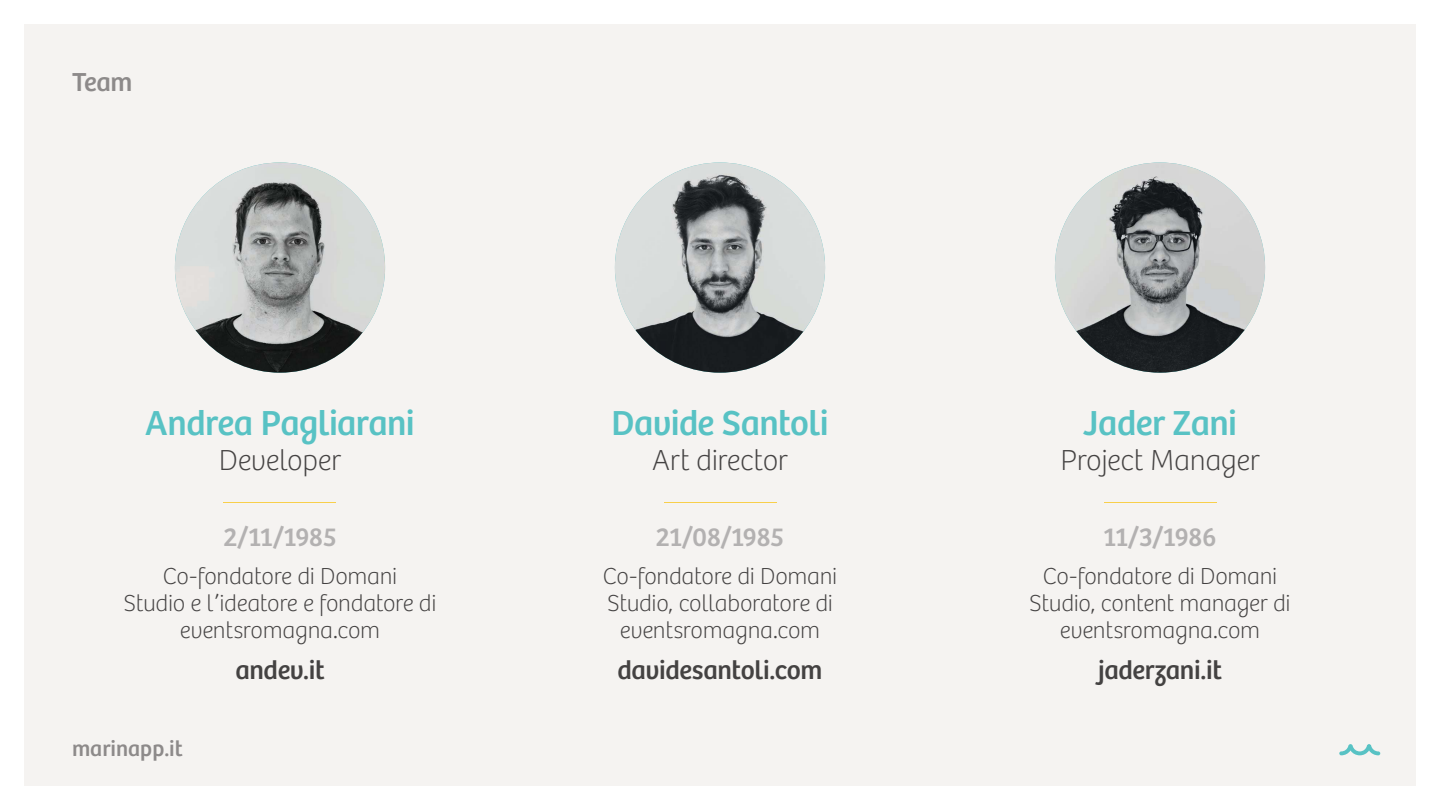
<style>
.page{position:relative;width:1440px;height:810px;background:#fff}
.page>*{position:absolute;margin:0;border:0;box-sizing:border-box;transform-origin:0 0}
.t1{font:36px "Bree";letter-spacing:-.02em;color:#58c2c4}
.t2{font:100 30px "Bree";letter-spacing:-.01em;color:#444242}
.t3{font:27px "Bree";letter-spacing:-.015em;color:#444242}
.t4{font:27px "Bree";letter-spacing:-.02em;color:#b3b1b1}
.t5{font:27px "Bree";color:#8d8a8a}
.t6{font:100 24px/27px "Bree";letter-spacing:-.01em;color:#444242;text-align:center}
.t7{font:22.5px "Bree";color:#8d8a8a}
</style>
<div class="page">
<div style="left:24px;top:24px;width:1392px;height:762px;background:#f5f3f1"></div>
<svg style="left:1339px;top:744px;width:41px;height:11px"></svg>
<img style="left:1055px;top:162px;width:210px;height:211px;border-radius:50%">
<img style="left:615px;top:162px;width:210px;height:211px;border-radius:50%">
<img style="left:175px;top:162px;width:210px;height:211px;border-radius:50%">
<hr style="left:224px;top:502px;width:112px;height:1px;background:#f8cf4b">
<hr style="left:664px;top:502px;width:112px;height:1px;background:#f8cf4b">
<hr style="left:1104px;top:502px;width:112px;height:1px;background:#f8cf4b">
<p class="t5" style="left:72px;top:72px;width:62px">Team</p>
<h1 class="t1" style="left:145px;top:409px;width:271px">Andrea Pagliarani</h1>
<h1 class="t1" style="left:612px;top:409px;width:218px">Davide Santoli</h1>
<h1 class="t1" style="left:1083px;top:409px;width:155px">Jader Zani</h1>
<p class="t2" style="left:219px;top:449px;width:124px">Developer</p>
<p class="t2" style="left:652px;top:449px;width:137px">Art director</p>
<p class="t2" style="left:1060px;top:449px;width:201px">Project Manager</p>
<p class="t4" style="left:223px;top:527px;width:115px">2/11/1985</p>
<p class="t4" style="left:656px;top:527px;width:130px">21/08/1985</p>
<p class="t4" style="left:1103px;top:527px;width:115px">11/3/1986</p>
<p class="t6" style="left:123px;top:565px;width:315px">Co-fondatore di Domani<br>Studio e l’ideatore e fondatore di eventsromagna.com</p>
<p class="t7" style="left:72px;top:740px;width:112px">marinapp.it</p>
<p class="t3" style="left:235px;top:660px;width:91px">andev.it</p>
<p class="t6" style="left:603px;top:565px;width:236px">Co-fondatore di Domani<br>Studio, collaboratore di eventsromagna.com</p>
<p class="t3" style="left:617px;top:660px;width:207px">davidesantoli.com</p>
<p class="t6" style="left:1029px;top:565px;width:263px">Co-fondatore di Domani<br>Studio, content manager di eventsromagna.com</p>
<p class="t3" style="left:1098px;top:660px;width:125px">jaderzani.it</p>
</div>
